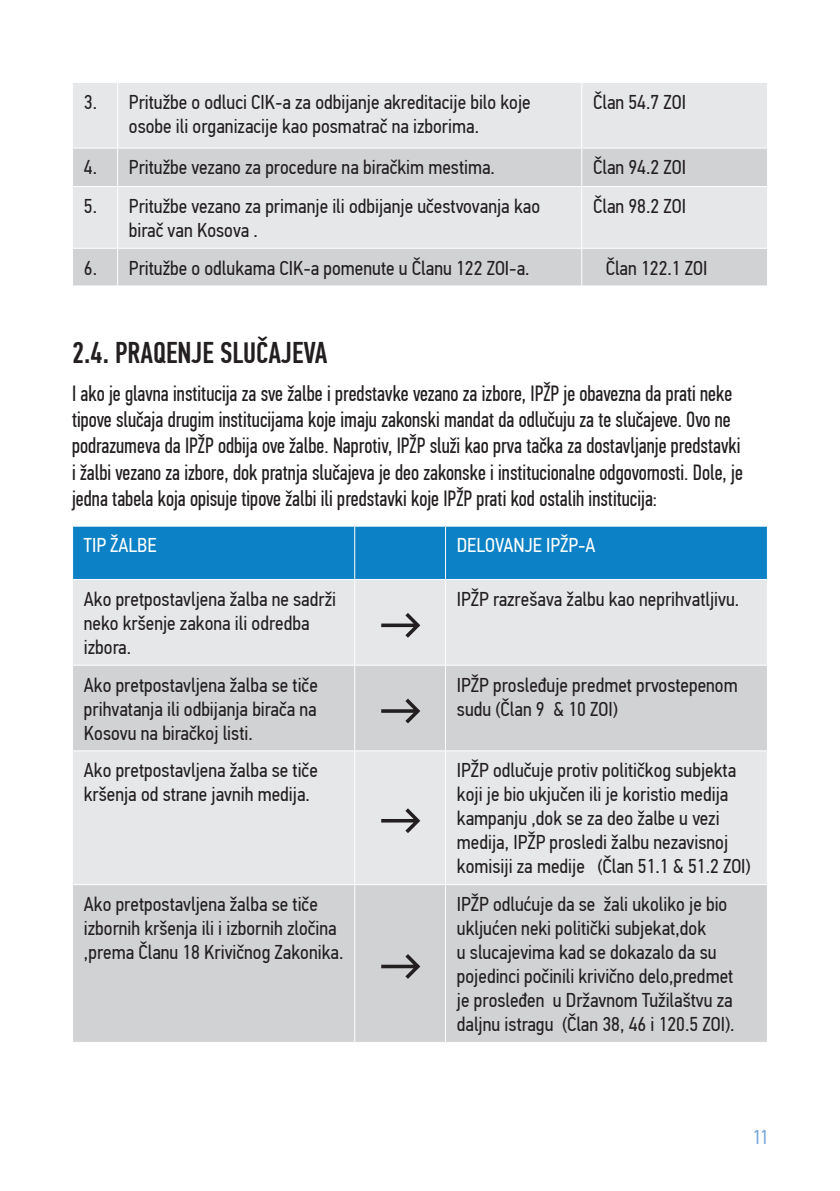
<style>
.page{position:relative;width:840px;height:1191px;background:#fff}
.page>*{position:absolute;margin:0;border:0;box-sizing:border-box;transform-origin:0 0}
.t1{font:56px "PF Din Text Cond Pro";color:#231f20}
.t2{font:500 30px "PF Din Text Comp Pro";color:#231f20}
.t3{font:22px/26.4px "PF Din Text Comp Pro";color:#231f20}
.t4{font:20px/24px "PF Din Text Cond Pro";color:#231f20}
.t5{font:20px "PF Din Text Cond Pro";color:#fff}
.t6{font:20px "PF Din Text Comp Pro";color:#79a8d9}
</style>
<div class="page">
<div style="left:73px;top:83px;width:693px;height:65px;background:#e6e7e9"></div>
<svg style="left:73px;top:149px;width:693px;height:136px;background:#dadbdd"></svg>
<hr style="left:117px;top:83px;width:1px;height:65px;background:#fff">
<hr style="left:581px;top:83px;width:1px;height:65px;background:#fff">
<hr style="left:117px;top:149px;width:1px;height:37px;background:#fff">
<hr style="left:581px;top:149px;width:1px;height:37px;background:#fff">
<hr style="left:72px;top:186px;width:46px;height:1px;background:#fff">
<hr style="left:118px;top:186px;width:463px;height:1px;background:#fff">
<hr style="left:117px;top:187px;width:1px;height:61px;background:#fff">
<hr style="left:581px;top:186px;width:186px;height:1px;background:#fff">
<hr style="left:581px;top:187px;width:1px;height:61px;background:#fff">
<hr style="left:72px;top:248px;width:46px;height:1px;background:#fff">
<hr style="left:118px;top:248px;width:463px;height:1px;background:#fff">
<hr style="left:117px;top:249px;width:1px;height:36px;background:#fff">
<hr style="left:581px;top:248px;width:186px;height:1px;background:#fff">
<hr style="left:581px;top:249px;width:1px;height:36px;background:#fff">
<div style="left:73px;top:526px;width:693px;height:53px;background:#0c81c5"></div>
<div style="left:73px;top:580px;width:693px;height:84px;background:#e6e7e9"></div>
<svg style="left:73px;top:665px;width:693px;height:376px;background:#d8d9db"></svg>
<hr style="left:354px;top:526px;width:1px;height:53px;background:#fff">
<hr style="left:445px;top:526px;width:1px;height:53px;background:#fff">
<hr style="left:354px;top:580px;width:1px;height:84px;background:#fff">
<hr style="left:445px;top:580px;width:1px;height:84px;background:#fff">
<hr style="left:354px;top:665px;width:1px;height:85px;background:#fff">
<hr style="left:445px;top:665px;width:1px;height:85px;background:#fff">
<hr style="left:72px;top:750px;width:282px;height:1px;background:#fff">
<hr style="left:354px;top:750px;width:91px;height:1px;background:#fff">
<hr style="left:354px;top:751px;width:1px;height:133px;background:#fff">
<hr style="left:445px;top:750px;width:322px;height:1px;background:#fff">
<hr style="left:445px;top:751px;width:1px;height:133px;background:#fff">
<hr style="left:72px;top:884px;width:282px;height:1px;background:#fff">
<hr style="left:354px;top:884px;width:91px;height:1px;background:#fff">
<hr style="left:354px;top:885px;width:1px;height:156px;background:#fff">
<hr style="left:445px;top:884px;width:322px;height:1px;background:#fff">
<hr style="left:445px;top:885px;width:1px;height:156px;background:#fff">
<p class="t4" style="left:84px;top:90px;width:448px;text-align:center">3. Pritužbe o odluci CIK-a za odbijanje akreditacije bilo koje osobe ili organizacije kao posmatrač na izborima.</p>
<p class="t4" style="left:592px;top:90px;width:94px">Član 54.7 ZOI</p>
<p class="t4" style="left:84px;top:156px;width:412px">4. Pritužbe vezano za procedure na biračkim mestima.</p>
<p class="t4" style="left:592px;top:156px;width:94px">Član 94.2 ZOI</p>
<p class="t4" style="left:129px;top:194px;width:412px;text-indent:-45px">5. Pritužbe vezano za primanje ili odbijanje učestvovanja kao birač van Kosova .</p>
<p class="t4" style="left:592px;top:194px;width:94px">Član 98.2 ZOI</p>
<p class="t4" style="left:84px;top:256px;width:447px">6. Pritužbe o odlukama CIK-a pomenute u Članu 122 ZOI-a.</p>
<p class="t4" style="left:605px;top:256px;width:103px">Član 122.1 ZOI</p>
<h2 class="t2" style="left:72px;top:335px;width:256px">2.4. PRAQENJE SLUČAJEVA</h2>
<p class="t3" style="left:72px;top:380px;width:672px">I ako je glavna institucija za sve žalbe i predstavke vezano za izbore, IPŽP je obavezna da prati neke tipove slučaja drugim institucijama koje imaju zakonski mandat da odlučuju za te slučajeve. Ovo ne podrazumeva da IPŽP odbija ove žalbe. Naprotiv, IPŽP služi kao prva tačka za dostavljanje predstavki i žalbi vezano za izbore, dok pratnja slučajeva je deo zakonske i institucionalne odgovornosti. Dole, je jedna tabela koja opisuje tipove žalbi ili predstavki koje IPŽP prati kod ostalih institucija:</p>
<p class="t5" style="left:84px;top:534px;width:74px">TIP ŽALBE</p>
<p class="t5" style="left:456px;top:534px;width:140px">DELOVANJE IPŽP-A</p>
<p class="t4" style="left:84px;top:587px;width:253px">Ako pretpostavljena žalba ne sadrži neko kršenje zakona ili odredba izbora.</p>
<p class="t4" style="left:456px;top:587px;width:284px">IPŽP razrešava žalbu kao neprihvatljivu.</p>
<h1 class="t1" style="left:376px;top:591px;width:49px">→</h1>
<p class="t4" style="left:84px;top:672px;width:235px;text-align:justify">Ako pretpostavljena žalba se tiče prihvatanja ili odbijanja birača na Kosovu na biračkoj listi.</p>
<p class="t4" style="left:84px;top:758px;width:235px">Ako pretpostavljena žalba se tiče kršenja od strane javnih medija.</p>
<p class="t4" style="left:84px;top:892px;width:261px">Ako pretpostavljena žalba se tiče izbornih kršenja ili i izbornih zločina ,prema Članu 18 Krivičnog Zakonika.</p>
<h1 class="t1" style="left:376px;top:676px;width:49px">→</h1>
<h1 class="t1" style="left:376px;top:786px;width:49px">→</h1>
<h1 class="t1" style="left:376px;top:932px;width:49px">→</h1>
<p class="t4" style="left:456px;top:672px;width:282px">IPŽP prosleđuje predmet prvostepenom sudu (Član 9 &amp; 10 ZOI)</p>
<p class="t4" style="left:456px;top:758px;width:295px">IPŽP odlučuje protiv političkog subjekta koji je bio ukjučen ili je koristio medija kampanju ,dok se za deo žalbe u vezi medija, IPŽP prosledi žalbu nezavisnoj komisiji za medije (Član 51.1 &amp; 51.2 ZOI)</p>
<p class="t4" style="left:456px;top:892px;width:279px">IPŽP odlućuje da se žali ukoliko je bio ukljućen neki politički subjekat,dok<br>u slucajevima kad se dokazalo da su pojedinci počinili krivično delo,predmet je prosleđen u Državnom Tužilaštvu za daljnu istragu (Član 38, 46 i 120.5 ZOI).</p>
<p class="t6" style="left:752px;top:1125px;width:17px">11</p>
</div>
